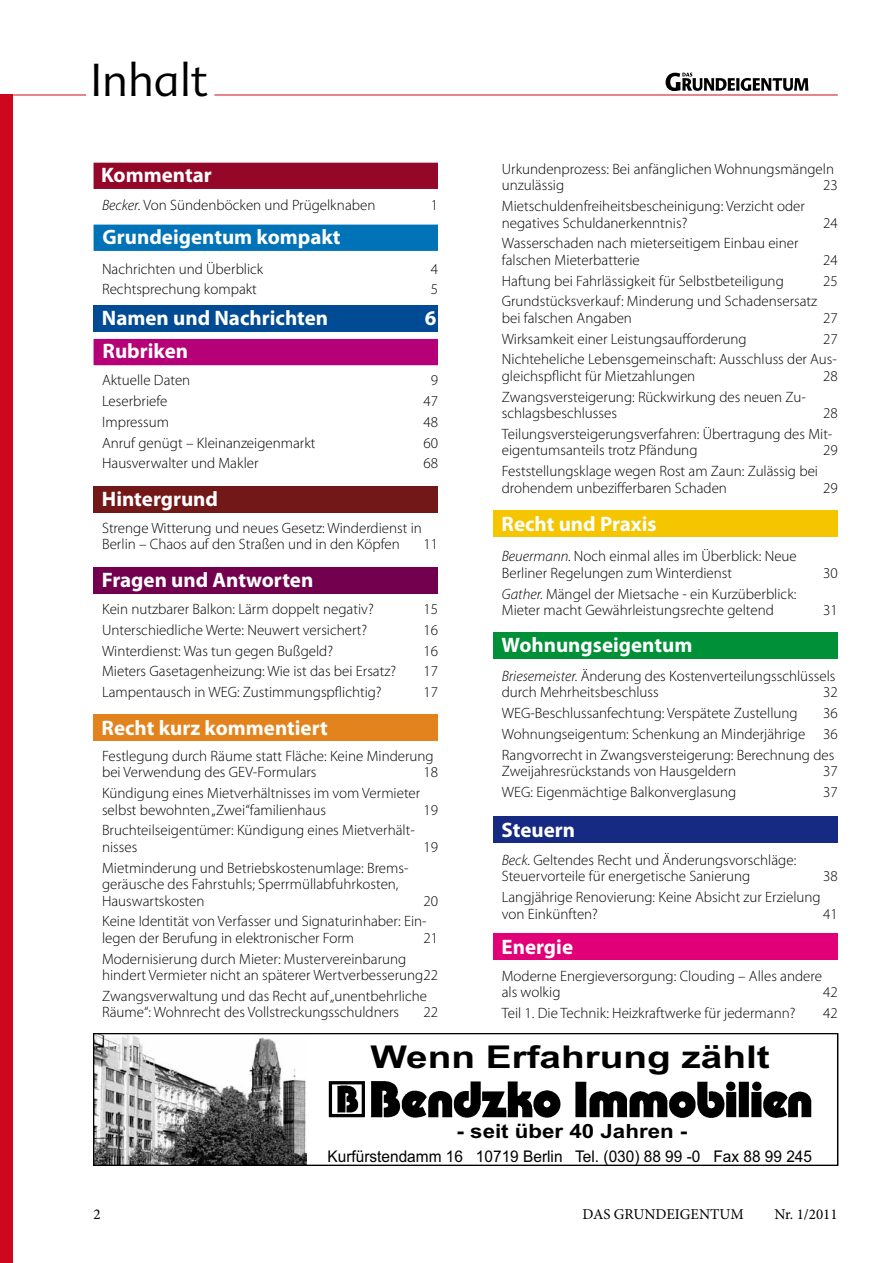
<style>
.page{position:relative;width:893px;height:1263px;background:#fff}
.page>*{position:absolute;margin:0;border:0;box-sizing:border-box;transform-origin:0 0}
.t1{font:300 45px "Advert";color:#000}
.t2{font:700 31.5px "Arial";color:#000;scale:1.23 1}
.t3{font:700 21px "Myriad Pro";color:#fff}
.t4{font:700 19.65px "Arial";color:#000;scale:1.14 1}
.t5{font:16.05px "Arial";color:#000;scale:.96 1}
.t6{font:300 15px/16.5px "Myriad Pro";color:#000}
.t7{font:15px "Minion Pro";color:#000}
.s1{font-style:italic}
</style>
<div class="page">
<hr style="left:214px;top:95px;width:624px;height:1px;background:#cd071e">
<div style="left:0;top:95px;width:13px;height:1168px;background:#cd071e"></div>
<svg style="left:666px;top:73px;width:142px;height:18px"></svg>
<hr style="left:0;top:95px;width:86px;height:1px;background:#cd071e">
<div style="left:94px;top:163px;width:344px;height:26px;background:#950728"></div>
<div style="left:94px;top:339px;width:344px;height:26px;background:#b50077"></div>
<div style="left:94px;top:225px;width:344px;height:26px;background:#0072b7;border:2px solid #0072b7"></div>
<div style="left:94px;top:305px;width:344px;height:27px;background:#004b93"></div>
<div style="left:94px;top:486px;width:344px;height:26px;background:#731819"></div>
<div style="left:94px;top:567px;width:344px;height:26px;background:#72004f"></div>
<div style="left:94px;top:714px;width:344px;height:27px;background:#e2831d"></div>
<div style="left:493px;top:510px;width:345px;height:27px;background:#f5c500"></div>
<div style="left:493px;top:632px;width:345px;height:26px;background:#009037"></div>
<div style="left:493px;top:816px;width:345px;height:27px;background:#162983"></div>
<div style="left:493px;top:933px;width:345px;height:27px;background:#e20079"></div>
<img style="left:97px;top:1036px;width:209px;height:126px">
<img style="left:328px;top:1081px;width:232px;height:36px">
<img style="left:575px;top:1081px;width:237px;height:37px">
<div style="left:94px;top:1033px;width:744px;height:132px;border:2px solid #000"></div>
<h1 class="t1" style="left:90px;top:54px;width:119px">Inhalt</h1>
<h3 class="t3" style="left:101px;top:161px;width:112px">Kommentar</h3>
<p class="t6" style="left:102px;top:196px;width:275px"><span class="s1">Becker.</span> Von Sündenböcken und Prügelknaben</p>
<p class="t6" style="left:431px;top:196px;width:9px">1</p>
<h3 class="t3" style="left:103px;top:223px;width:240px">Grundeigentum kompakt</h3>
<p class="t6" style="left:102px;top:260px;width:163px">Nachrichten und Überblick</p>
<p class="t6" style="left:431px;top:260px;width:9px">4</p>
<p class="t6" style="left:102px;top:281px;width:156px">Rechtsprechung kompakt</p>
<p class="t6" style="left:431px;top:281px;width:9px">5</p>
<h3 class="t3" style="left:102px;top:304px;width:228px">Namen und Nachrichten</h3>
<h3 class="t3" style="left:425px;top:304px;width:13px">6</h3>
<h3 class="t3" style="left:103px;top:338px;width:87px">Rubriken</h3>
<p class="t6" style="left:102px;top:372px;width:90px">Aktuelle Daten</p>
<p class="t6" style="left:431px;top:372px;width:9px">9</p>
<p class="t6" style="left:102px;top:393px;width:67px">Leserbriefe</p>
<p class="t6" style="left:423px;top:393px;width:16px">47</p>
<p class="t6" style="left:102px;top:414px;width:68px">Impressum</p>
<p class="t6" style="left:423px;top:414px;width:16px">48</p>
<p class="t6" style="left:102px;top:434px;width:215px">Anruf genügt – Kleinanzeigenmarkt</p>
<p class="t6" style="left:423px;top:434px;width:16px">60</p>
<p class="t6" style="left:102px;top:455px;width:158px">Hausverwalter und Makler</p>
<p class="t6" style="left:423px;top:455px;width:16px">68</p>
<h3 class="t3" style="left:102px;top:485px;width:118px">Hintergrund</h3>
<p class="t6" style="left:102px;top:519px;width:321px">Strenge Witterung und neues Gesetz: Winderdienst in<br>Berlin – Chaos auf den Straßen und in den Köpfen</p>
<p class="t6" style="left:423px;top:536px;width:16px">11</p>
<h3 class="t3" style="left:102px;top:566px;width:213px">Fragen und Antworten</h3>
<p class="t6" style="left:102px;top:601px;width:273px">Kein nutzbarer Balkon: Lärm doppelt negativ?</p>
<p class="t6" style="left:423px;top:601px;width:16px">15</p>
<p class="t6" style="left:102px;top:621px;width:267px">Unterschiedliche Werte: Neuwert versichert?</p>
<p class="t6" style="left:423px;top:621px;width:16px">16</p>
<p class="t6" style="left:102px;top:642px;width:233px">Winterdienst: Was tun gegen Bußgeld?</p>
<p class="t6" style="left:423px;top:642px;width:16px">16</p>
<p class="t6" style="left:102px;top:663px;width:296px">Mieters Gasetagenheizung: Wie ist das bei Ersatz?</p>
<p class="t6" style="left:423px;top:663px;width:16px">17</p>
<p class="t6" style="left:102px;top:684px;width:281px">Lampentausch in WEG: Zustimmungspflichtig?</p>
<p class="t6" style="left:423px;top:684px;width:16px">17</p>
<h3 class="t3" style="left:102px;top:714px;width:228px">Recht kurz kommentiert</h3>
<p class="t6" style="left:102px;top:747px;width:333px">Festlegung durch Räume statt Fläche: Keine Minderung bei Verwendung des GEV-Formulars</p>
<p class="t6" style="left:423px;top:764px;width:16px">18</p>
<p class="t6" style="left:102px;top:785px;width:320px">Kündigung eines Mietverhältnisses im vom Vermieter selbst bewohnten „Zwei“familienhaus</p>
<p class="t6" style="left:423px;top:801px;width:16px">19</p>
<p class="t6" style="left:102px;top:822px;width:314px">Bruchteilseigentümer: Kündigung eines Mietverhält&shy;nisses</p>
<p class="t6" style="left:423px;top:838px;width:16px">19</p>
<p class="t6" style="left:102px;top:859px;width:308px">Mietminderung und Betriebskostenumlage: Brems&shy;geräusche des Fahrstuhls; Sperrmüllabfuhrkosten,<br>Hauswartskosten</p>
<p class="t6" style="left:102px;top:890px;width:337px;line-height:20.7px;text-indent:321px">20<br>Keine Identität von Verfasser und Signaturinhaber: Ein-</p>
<p class="t6" style="left:102px;top:929px;width:254px">legen der Berufung in elektronischer Form</p>
<p class="t6" style="left:423px;top:929px;width:16px">21</p>
<p class="t6" style="left:102px;top:950px;width:337px">Modernisierung durch Mieter: Mustervereinbarung hindert Vermieter nicht an späterer Wertverbesserung22</p>
<p class="t6" style="left:102px;top:987px;width:326px">Zwangsverwaltung und das Recht auf „unentbehrliche<br>Räume“: Wohnrecht des Vollstreckungsschuldners</p>
<p class="t6" style="left:423px;top:1004px;width:16px">22</p>
<p class="t6" style="left:502px;top:160px;width:334px">Urkundenprozess: Bei anfänglichen Wohnungsmängeln unzulässig</p>
<p class="t6" style="left:823px;top:177px;width:16px">23</p>
<p class="t6" style="left:502px;top:198px;width:305px">Mietschuldenfreiheitsbescheinigung: Verzicht oder negatives Schuldanerkenntnis?</p>
<p class="t6" style="left:502px;top:235px;width:298px">Wasserschaden nach mieterseitigem Einbau einer falschen Mieterbatterie</p>
<p class="t6" style="left:823px;top:214px;width:16px">24</p>
<p class="t6" style="left:823px;top:251px;width:16px">24</p>
<p class="t6" style="left:502px;top:272px;width:284px">Haftung bei Fahrlässigkeit für Selbstbeteiligung</p>
<p class="t6" style="left:823px;top:272px;width:16px">25</p>
<p class="t6" style="left:502px;top:293px;width:317px">Grundstücksverkauf: Minderung und Schadensersatz bei falschen Angaben</p>
<p class="t6" style="left:823px;top:309px;width:16px">27</p>
<p class="t6" style="left:502px;top:330px;width:246px">Wirksamkeit einer Leistungsaufforderung</p>
<p class="t6" style="left:502px;top:328px;width:337px;line-height:20.7px;text-align:right">27<br>Nichteheliche Lebensgemeinschaft: Ausschluss der Aus-</p>
<p class="t6" style="left:502px;top:367px;width:195px">gleichspflicht für Mietzahlungen</p>
<p class="t6" style="left:823px;top:367px;width:16px">28</p>
<p class="t6" style="left:502px;top:388px;width:306px">Zwangsversteigerung: Rückwirkung des neuen Zu&shy;schlagsbeschlusses</p>
<p class="t6" style="left:502px;top:403px;width:337px;line-height:20.7px;text-indent:321px">28<br>Teilungsversteigerungsverfahren: Übertragung des Mit-</p>
<p class="t6" style="left:502px;top:442px;width:197px">eigentumsanteils trotz Pfändung</p>
<p class="t6" style="left:823px;top:442px;width:16px">29</p>
<p class="t6" style="left:502px;top:463px;width:318px">Feststellungsklage wegen Rost am Zaun: Zulässig bei drohendem unbezifferbaren Schaden</p>
<p class="t6" style="left:823px;top:479px;width:16px">29</p>
<h3 class="t3" style="left:502px;top:510px;width:157px">Recht und Praxis</h3>
<p class="t6" style="left:502px;top:548px;width:297px"><span class="s1">Beuermann.</span> Noch einmal alles im Überblick: Neue<br>Berliner Regelungen zum Winterdienst</p>
<p class="t6" style="left:502px;top:585px;width:296px"><span class="s1">Gather.</span> Mängel der Mietsache - ein Kurzüberblick:<br>Mieter macht Gewährleistungsrechte geltend</p>
<h3 class="t3" style="left:502px;top:632px;width:192px">Wohnungseigentum</h3>
<p class="t6" style="left:823px;top:564px;width:16px">30</p>
<p class="t6" style="left:823px;top:602px;width:16px">31</p>
<p class="t6" style="left:502px;top:667px;width:335px"><span class="s1">Briesemeister.</span> Änderung des Kostenverteilungsschlüssels durch Mehrheitsbeschluss</p>
<p class="t6" style="left:823px;top:684px;width:16px">32</p>
<p class="t6" style="left:502px;top:705px;width:297px">WEG-Beschlussanfechtung: Verspätete Zustellung</p>
<p class="t6" style="left:502px;top:703px;width:337px;line-height:20.7px;text-align:justify;text-indent:321px">36<br>Wohnungseigentum: Schenkung an Minderjährige 36<br>Rangvorrecht in Zwangsversteigerung: Berechnung des</p>
<p class="t6" style="left:502px;top:763px;width:236px">Zweijahresrückstands von Hausgeldern</p>
<p class="t6" style="left:823px;top:763px;width:16px">37</p>
<p class="t6" style="left:502px;top:783px;width:236px">WEG: Eigenmächtige Balkonverglasung</p>
<p class="t6" style="left:823px;top:783px;width:16px">37</p>
<h3 class="t3" style="left:502px;top:816px;width:75px">Steuern</h3>
<p class="t6" style="left:502px;top:851px;width:296px"><span class="s1">Beck.</span> Geltendes Recht und Änderungsvorschläge:<br>Steuervorteile für energetische Sanierung</p>
<p class="t6" style="left:823px;top:868px;width:16px">38</p>
<p class="t6" style="left:502px;top:889px;width:320px">Langjährige Renovierung: Keine Absicht zur Erzielung von Einkünften?</p>
<p class="t6" style="left:823px;top:905px;width:16px">41</p>
<h3 class="t3" style="left:502px;top:933px;width:73px">Energie</h3>
<p class="t6" style="left:502px;top:967px;width:322px">Moderne Energieversorgung: Clouding – Alles andere als wolkig</p>
<p class="t6" style="left:823px;top:983px;width:16px">42</p>
<p class="t6" style="left:502px;top:1004px;width:295px">Teil 1. Die Technik: Heizkraftwerke für jedermann?</p>
<p class="t6" style="left:823px;top:1004px;width:16px">42</p>
<h2 class="t2" style="left:370px;top:1036px;width:326px">Wenn Erfahrung zählt</h2>
<h3 class="t4" style="left:457px;top:1118px;width:204px">- seit über 40 Jahren -</h3>
<p class="t5" style="left:327px;top:1145px;width:506px">Kurfürstendamm 16 10719 Berlin Tel. (030) 88 99 -0 Fax 88 99 245</p>
<p class="t7" style="left:94px;top:1204px;width:9px">2</p>
<p class="t7" style="left:583px;top:1204px;width:163px">DAS GRUNDEIGENTUM</p>
<p class="t7" style="left:774px;top:1204px;width:65px">Nr. 1/2011</p>
</div>
